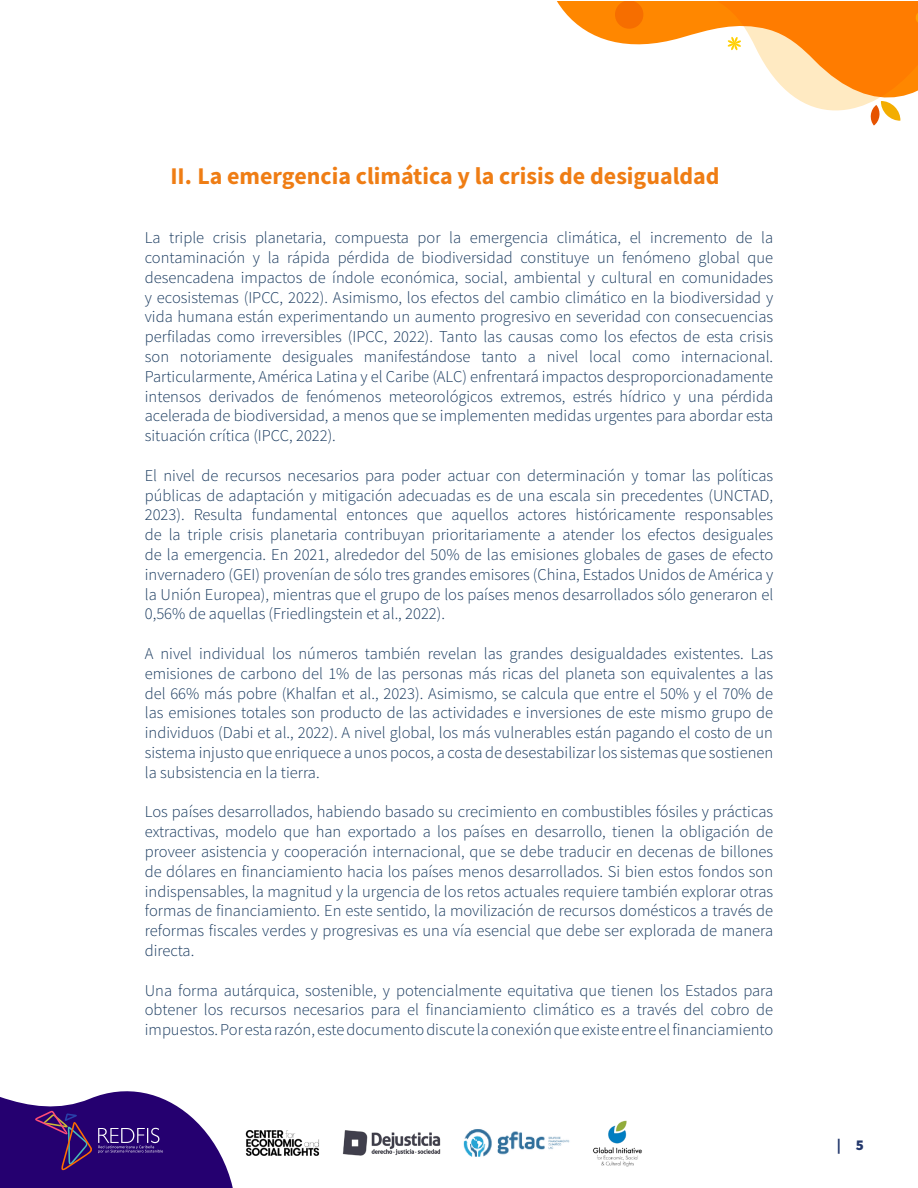
<style>
.page{position:relative;width:918px;height:1188px;background:#fff}
.page>*{position:absolute;margin:0;border:0;box-sizing:border-box;transform-origin:0 0}
.t1{font:700 24px "Source Sans Pro";color:#ef7d14}
.t2{font:300 16.5px/19.8px "Source Sans Pro";color:#18395e;text-align:justify}
.t3{font:900 15px "Source Sans Pro";color:#23386c}
</style>
<div class="page">
<svg style="left:557px;top:1px;width:285px;height:110px"></svg>
<svg style="left:615px;top:1px;width:28px;height:28px"></svg>
<svg style="left:717px;top:25px;width:201px;height:85px"></svg>
<svg style="left:717px;top:1px;width:201px;height:24px;background:#ff7c00"></svg>
<svg style="left:870px;top:101px;width:31px;height:25px"></svg>
<svg style="left:727px;top:37px;width:14px;height:14px"></svg>
<svg style="left:0;top:1091px;width:233px;height:97px"></svg>
<img style="left:342px;top:1130px;width:99px;height:26px">
<img style="left:593px;top:1120px;width:49px;height:47px">
<img style="left:245px;top:1130px;width:75px;height:26px">
<img style="left:463px;top:1129px;width:107px;height:28px">
<h1 class="t1" style="left:170px;top:160px;width:551px">II. La emergencia climática y la crisis de desigualdad</h1>
<p class="t2" style="left:145px;top:228px;width:630px">La triple crisis planetaria, compuesta por la emergencia climática, el incremento de la contaminación y la rápida pérdida de biodiversidad constituye un fenómeno global que desencadena impactos de índole económica, social, ambiental y cultural en comunidades y ecosistemas (IPCC, 2022). Asimismo, los efectos del cambio climático en la biodiversidad y vida humana están experimentando un aumento progresivo en severidad con consecuencias perfiladas como irreversibles (IPCC, 2022). Tanto las causas como los efectos de esta crisis son notoriamente desiguales manifestándose tanto a nivel local como internacional.<br>Particularmente, América Latina y el Caribe (ALC) enfrentará impactos desproporcionadamente intensos derivados de fenómenos meteorológicos extremos, estrés hídrico y una pérdida acelerada de biodiversidad, a menos que se implementen medidas urgentes para abordar esta situación crítica (IPCC, 2022).</p>
<p class="t2" style="left:145px;top:465px;width:630px">El nivel de recursos necesarios para poder actuar con determinación y tomar las políticas públicas de adaptación y mitigación adecuadas es de una escala sin precedentes (UNCTAD, 2023). Resulta fundamental entonces que aquellos actores históricamente responsables de la triple crisis planetaria contribuyan prioritariamente a atender los efectos desiguales de la emergencia. En 2021, alrededor del 50% de las emisiones globales de gases de efecto invernadero (GEI) provenían de sólo tres grandes emisores (China, Estados Unidos de América y la Unión Europea), mientras que el grupo de los países menos desarrollados sólo generaron el 0,56% de aquellas (Friedlingstein et al., 2022).</p>
<p class="t2" style="left:145px;top:644px;width:630px">A nivel individual los números también revelan las grandes desigualdades existentes. Las emisiones de carbono del 1% de las personas más ricas del planeta son equivalentes a las del 66% más pobre (Khalfan et al., 2023). Asimismo, se calcula que entre el 50% y el 70% de las emisiones totales son producto de las actividades e inversiones de este mismo grupo de individuos (Dabi et al., 2022). A nivel global, los más vulnerables están pagando el costo de un sistema injusto que enriquece a unos pocos, a costa de desestabilizar los sistemas que sostienen la subsistencia en la tierra.</p>
<p class="t2" style="left:145px;top:802px;width:630px">Los países desarrollados, habiendo basado su crecimiento en combustibles fósiles y prácticas extractivas, modelo que han exportado a los países en desarrollo, tienen la obligación de proveer asistencia y cooperación internacional, que se debe traducir en decenas de billones de dólares en financiamiento hacia los países menos desarrollados. Si bien estos fondos son indispensables, la magnitud y la urgencia de los retos actuales requiere también explorar otras formas de financiamiento. En este sentido, la movilización de recursos domésticos a través de reformas fiscales verdes y progresivas es una vía esencial que debe ser explorada de manera directa.</p>
<p class="t2" style="left:145px;top:980px;width:630px">Una forma autárquica, sostenible, y potencialmente equitativa que tienen los Estados para obtener los recursos necesarios para el financiamiento climático es a través del cobro de impuestos. Por esta razón, este documento discute la conexión que existe entre el financiamiento</p>
<p class="t3" style="left:837px;top:1135px;width:29px">| 5</p>
</div>
